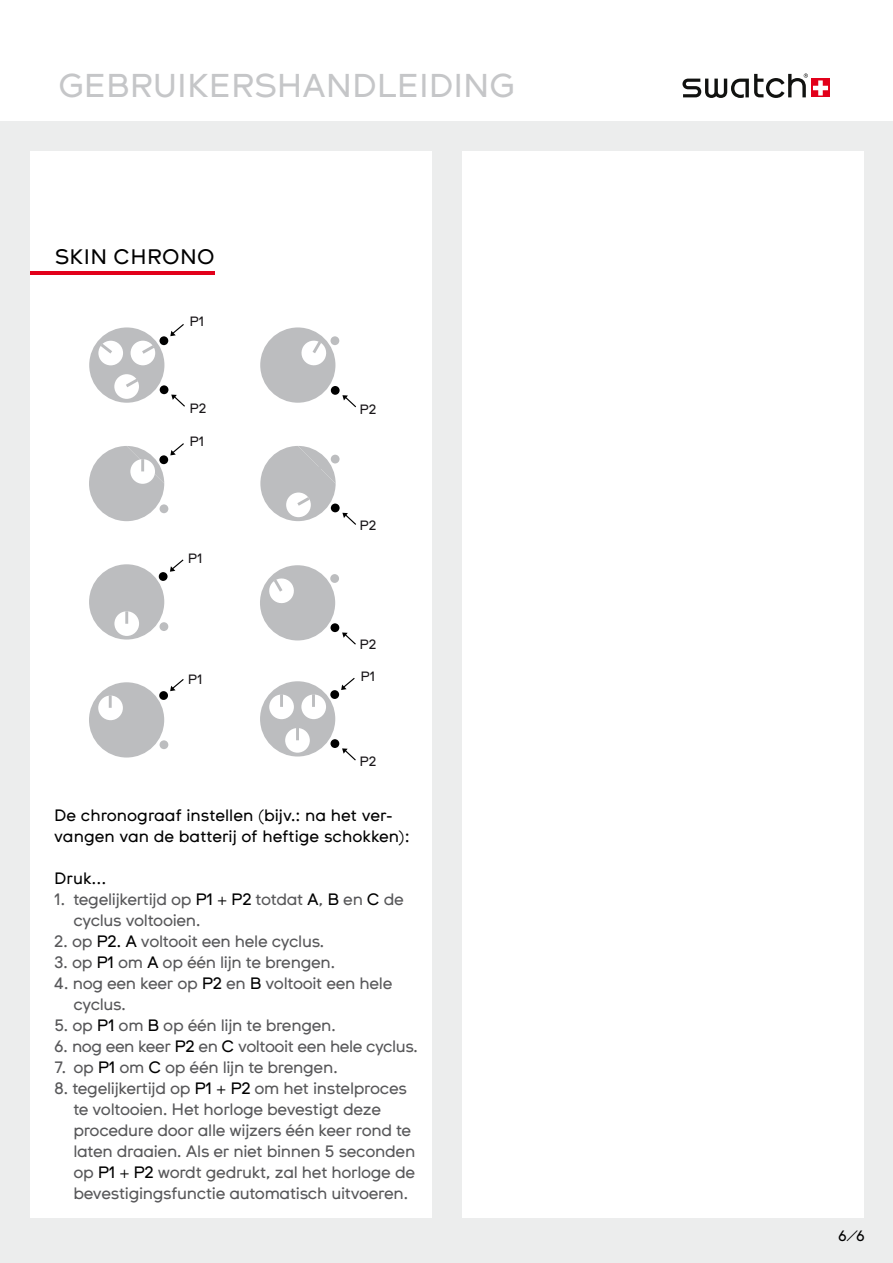
<style>
.page{position:relative;width:893px;height:1263px;background:#fff}
.page>*{position:absolute;margin:0;border:0;box-sizing:border-box;transform-origin:0 0}
.t1{font:33px "Swatch CT";color:#c5c6c8}
.t2{font:21px "Swatch CT";letter-spacing:.02em;color:#000}
.t3{font:16.5px/21px "Swatch CT";letter-spacing:-.02em;color:#58585a}
.t4{font:16.5px/21px "Swatch CT";color:#000}
.t5{font:15px "Swatch CT";color:#000}
.t6{font:13.5px "Swatch CT";color:#1a171a}
.s1{color:#000}
</style>
<div class="page">
<div style="left:0;top:122px;width:893px;height:1141px;background:#eceded"></div>
<div style="left:30px;top:151px;width:402px;height:1067px;background:#fff"></div>
<div style="left:462px;top:151px;width:402px;height:1067px;background:#fff"></div>
<div style="left:811px;top:79px;width:19px;height:18px;background:#e2001a"></div>
<svg style="left:682px;top:74px;width:146px;height:24px"></svg>
<hr style="left:30px;top:271px;width:185px;height:4px;background:#e2001a">
<div style="left:89px;top:327px;width:75px;height:76px;background:#bcbdbf;border-radius:50%"></div>
<div style="left:159px;top:336px;width:9px;height:9px;background:#000;border-radius:50%"></div>
<div style="left:160px;top:385px;width:8px;height:9px;background:#000;border-radius:50%"></div>
<div style="left:98px;top:341px;width:25px;height:24px;background:#fff;border-radius:50%"></div>
<div style="left:131px;top:341px;width:24px;height:24px;background:#fff;border-radius:50%"></div>
<div style="left:219px;top:359px;width:12px;height:12px;border:1px solid #fff;border-radius:50%"></div>
<svg style="left:97px;top:341px;width:61px;height:15px"></svg>
<svg style="left:170px;top:324px;width:14px;height:12px"></svg>
<div style="left:114px;top:374px;width:25px;height:25px;background:#fff;border-radius:50%"></div>
<svg style="left:126px;top:376px;width:13px;height:14px"></svg>
<svg style="left:171px;top:395px;width:14px;height:12px"></svg>
<div style="left:260px;top:327px;width:75px;height:76px;background:#bcbdbf;border-radius:50%"></div>
<div style="left:330px;top:336px;width:9px;height:9px;background:#bcbdbf;border-radius:50%"></div>
<div style="left:331px;top:385px;width:8px;height:9px;background:#e1e1e1;border-radius:50%"></div>
<svg style="left:301px;top:338px;width:27px;height:28px"></svg>
<div style="left:331px;top:386px;width:9px;height:9px;background:#000;border-radius:50%"></div>
<svg style="left:342px;top:395px;width:14px;height:13px"></svg>
<svg style="left:89px;top:443px;width:95px;height:79px"></svg>
<div style="left:390px;top:477px;width:13px;height:12px;border:1px solid #fff;border-radius:50%"></div>
<svg style="left:260px;top:446px;width:96px;height:79px"></svg>
<div style="left:89px;top:564px;width:75px;height:75px;background:#bcbdbf;border-radius:50%"></div>
<div style="left:160px;top:622px;width:8px;height:9px;background:#bcbdbf;border-radius:50%"></div>
<div style="left:159px;top:572px;width:9px;height:9px;background:#000;border-radius:50%"></div>
<svg style="left:170px;top:559px;width:14px;height:13px"></svg>
<div style="left:114px;top:611px;width:25px;height:25px;background:#fff;border-radius:50%"></div>
<svg style="left:125px;top:611px;width:3px;height:13px"></svg>
<div style="left:260px;top:565px;width:75px;height:75px;background:#bcbdbf;border-radius:50%"></div>
<div style="left:330px;top:574px;width:9px;height:9px;background:#bcbdbf;border-radius:50%"></div>
<div style="left:390px;top:597px;width:12px;height:12px;border:1px solid #fff;border-radius:50%"></div>
<svg style="left:267px;top:575px;width:27px;height:28px"></svg>
<div style="left:331px;top:623px;width:8px;height:9px;background:#000;border-radius:50%"></div>
<svg style="left:342px;top:632px;width:14px;height:13px"></svg>
<div style="left:89px;top:682px;width:75px;height:75px;background:#bcbdbf;border-radius:50%"></div>
<div style="left:98px;top:695px;width:25px;height:25px;background:#fff;border-radius:50%"></div>
<div style="left:219px;top:714px;width:12px;height:12px;border:1px solid #fff;border-radius:50%"></div>
<svg style="left:109px;top:695px;width:3px;height:13px"></svg>
<div style="left:160px;top:740px;width:8px;height:9px;background:#bcbdbf;border-radius:50%"></div>
<div style="left:159px;top:691px;width:9px;height:9px;background:#000;border-radius:50%"></div>
<svg style="left:170px;top:679px;width:14px;height:12px"></svg>
<div style="left:260px;top:681px;width:75px;height:75px;background:#bcbdbf;border-radius:50%"></div>
<div style="left:330px;top:690px;width:9px;height:9px;background:#000;border-radius:50%"></div>
<div style="left:330px;top:739px;width:9px;height:9px;background:#000;border-radius:50%"></div>
<div style="left:269px;top:694px;width:25px;height:25px;background:#fff;border-radius:50%"></div>
<div style="left:301px;top:694px;width:25px;height:25px;background:#fff;border-radius:50%"></div>
<div style="left:390px;top:713px;width:12px;height:12px;border:1px solid #fff;border-radius:50%"></div>
<svg style="left:312px;top:694px;width:3px;height:13px"></svg>
<svg style="left:280px;top:694px;width:3px;height:13px"></svg>
<svg style="left:341px;top:678px;width:14px;height:12px"></svg>
<div style="left:285px;top:728px;width:25px;height:25px;background:#fff;border-radius:50%"></div>
<svg style="left:296px;top:728px;width:3px;height:12px"></svg>
<svg style="left:342px;top:748px;width:14px;height:13px"></svg>
<h1 class="t1" style="left:58px;top:67px;width:458px">GEBRUIKERSHANDLEIDING</h1>
<p class="t2" style="left:55px;top:245px;width:159px">SKIN CHRONO</p>
<p class="t6" style="left:189px;top:313px;width:16px">P1</p>
<p class="t6" style="left:189px;top:400px;width:18px">P2</p>
<p class="t6" style="left:359px;top:401px;width:18px">P2</p>
<p class="t6" style="left:189px;top:433px;width:16px">P1</p>
<p class="t6" style="left:188px;top:551px;width:16px">P1</p>
<p class="t6" style="left:359px;top:518px;width:18px">P2</p>
<p class="t6" style="left:359px;top:636px;width:18px">P2</p>
<p class="t6" style="left:188px;top:671px;width:16px">P1</p>
<p class="t6" style="left:360px;top:669px;width:16px">P1</p>
<p class="t6" style="left:359px;top:753px;width:18px">P2</p>
<p class="t4" style="left:54px;top:805px;width:357px">De chronograaf instellen (bijv.: na het ver&shy;vangen van de batterij of heftige schokken):</p>
<p class="t4" style="left:54px;top:868px;width:54px">Druk...</p>
<p class="t3" style="left:73px;top:889px;width:332px;text-indent:-19px">1. tegelijkertijd op <span class="s1">P1 + P2</span> totdat <span class="s1">A</span>, <span class="s1">B</span> en <span class="s1">C</span> de cyclus voltooien.</p>
<p class="t3" style="left:54px;top:931px;width:272px">2. op <span class="s1">P2. A</span> voltooit een hele cyclus.</p>
<p class="t3" style="left:54px;top:952px;width:283px">3. op <span class="s1">P1</span> om <span class="s1">A</span> op één lijn te brengen.</p>
<p class="t3" style="left:73px;top:973px;width:321px;text-indent:-19px">4. nog een keer op <span class="s1">P2</span> en <span class="s1">B</span> voltooit een hele cyclus.</p>
<p class="t3" style="left:54px;top:1015px;width:283px">5. op <span class="s1">P1</span> om <span class="s1">B</span> op één lijn te brengen.</p>
<p class="t3" style="left:54px;top:1036px;width:365px">6. nog een keer <span class="s1">P2</span> en <span class="s1">C</span> voltooit een hele cyclus.</p>
<p class="t3" style="left:54px;top:1057px;width:285px">7. op <span class="s1">P1</span> om <span class="s1">C</span> op één lijn te brengen.</p>
<p class="t3" style="left:73px;top:1078px;width:343px;text-indent:-19px">8. tegelijkertijd op <span class="s1">P1 + P2</span> om het instelproces te voltooien. Het horloge bevestigt deze procedure door alle wijzers één keer rond te laten draaien. Als er niet binnen 5 seconden op <span class="s1">P1 + P2</span> wordt gedrukt, zal het horloge de bevestigingsfunctie automatisch uitvoeren.</p>
<p class="t5" style="left:838px;top:1227px;width:28px">6/6</p>
</div>
